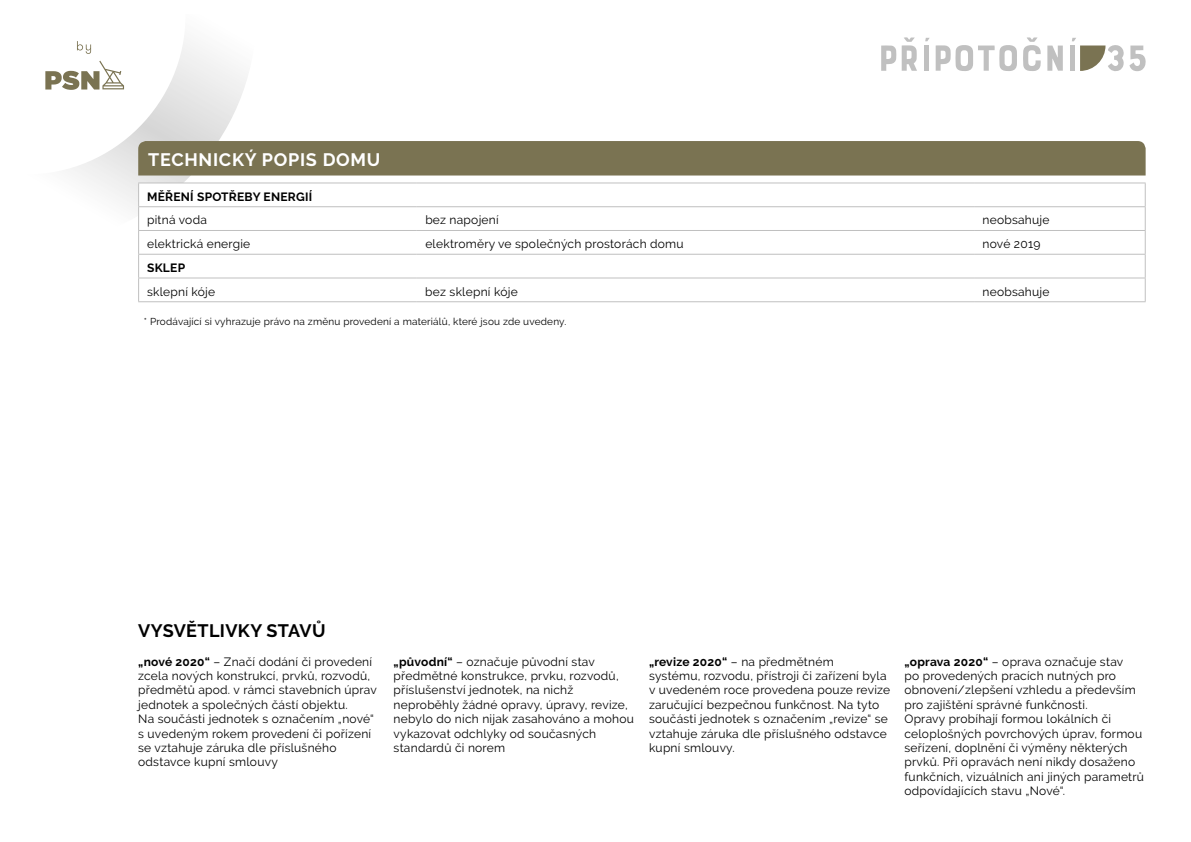
<style>
.page{position:relative;width:1191px;height:842px;background:#fff}
.page>*{position:absolute;margin:0;border:0;box-sizing:border-box;transform-origin:0 0}
.t1{font:700 18px "Raleway";letter-spacing:.04em;color:#fff}
.t2{font:700 18px "Raleway";letter-spacing:.02em;color:#000}
.t3{font:12px/14.4px "Raleway";letter-spacing:.02em;color:#000}
.t4{font:700 12px "Raleway";letter-spacing:.02em;color:#000}
.t5{font:10px "Raleway";letter-spacing:.02em;color:#000}
.s1{font-weight:700}
</style>
<div class="page">
<svg style="left:71px;top:42px;width:221px;height:166px"></svg>
<svg style="left:1047px;top:46px;width:15px;height:25px"></svg>
<svg style="left:935px;top:45px;width:82px;height:26px"></svg>
<div style="left:923px;top:46px;width:5px;height:25px;background:#c0c0c0"></div>
<div style="left:1070px;top:46px;width:5px;height:25px;background:#c0c0c0"></div>
<svg style="left:881px;top:37px;width:36px;height:34px"></svg>
<svg style="left:1023px;top:37px;width:18px;height:34px"></svg>
<svg style="left:1071px;top:38px;width:74px;height:34px"></svg>
<svg style="left:45px;top:61px;width:79px;height:29px"></svg>
<svg style="left:77px;top:41px;width:14px;height:13px"></svg>
<div style="left:138px;top:141px;width:1007px;height:34px;background:#7a7352"></div>
<svg style="left:139px;top:184px;width:1005px;height:94px"></svg>
<hr style="left:138px;top:183px;width:279px;height:1px;background:#c0c0c0">
<hr style="left:417px;top:183px;width:557px;height:1px;background:#c0c0c0">
<hr style="left:974px;top:183px;width:171px;height:1px;background:#c0c0c0">
<hr style="left:138px;top:206px;width:279px;height:1px;background:#c0c0c0">
<hr style="left:417px;top:206px;width:557px;height:1px;background:#c0c0c0">
<hr style="left:974px;top:206px;width:171px;height:1px;background:#c0c0c0">
<hr style="left:138px;top:230px;width:279px;height:1px;background:#c0c0c0">
<hr style="left:417px;top:230px;width:557px;height:1px;background:#c0c0c0">
<hr style="left:974px;top:230px;width:171px;height:1px;background:#c0c0c0">
<hr style="left:138px;top:254px;width:279px;height:1px;background:#c0c0c0">
<hr style="left:417px;top:254px;width:557px;height:1px;background:#c0c0c0">
<hr style="left:974px;top:254px;width:171px;height:1px;background:#c0c0c0">
<hr style="left:138px;top:278px;width:279px;height:1px;background:#c0c0c0">
<hr style="left:417px;top:278px;width:557px;height:1px;background:#c0c0c0">
<hr style="left:974px;top:278px;width:171px;height:1px;background:#c0c0c0">
<hr style="left:138px;top:301px;width:279px;height:1px;background:#c0c0c0">
<hr style="left:417px;top:301px;width:557px;height:1px;background:#c0c0c0">
<hr style="left:974px;top:301px;width:171px;height:1px;background:#c0c0c0">
<svg style="left:138px;top:183px;width:1px;height:118px"></svg>
<svg style="left:1144px;top:183px;width:1px;height:118px"></svg>
<h1 class="t1" style="left:148px;top:149px;width:234px">TECHNICKÝ POPIS DOMU</h1>
<p class="t4" style="left:147px;top:189px;width:166px">MĚŘENÍ SPOTŘEBY ENERGIÍ</p>
<p class="t3" style="left:147px;top:213px;width:61px">pitná voda</p>
<p class="t3" style="left:425px;top:213px;width:75px">bez napojení</p>
<p class="t3" style="left:982px;top:213px;width:68px">neobsahuje</p>
<p class="t3" style="left:147px;top:237px;width:105px">elektrická energie</p>
<p class="t3" style="left:425px;top:237px;width:260px">elektroměry ve společných prostorách domu</p>
<p class="t3" style="left:982px;top:237px;width:59px">nové 2019</p>
<p class="t4" style="left:147px;top:261px;width:40px">SKLEP</p>
<p class="t3" style="left:147px;top:284px;width:70px">sklepní kóje</p>
<p class="t3" style="left:425px;top:284px;width:94px">bez sklepní kóje</p>
<p class="t3" style="left:982px;top:284px;width:68px">neobsahuje</p>
<p class="t5" style="left:144px;top:315px;width:424px">* Prodávající si vyhrazuje právo na změnu provedení a materiálů, které jsou zde uvedeny.</p>
<h1 class="t2" style="left:138px;top:620px;width:189px">VYSVĚTLIVKY STAVŮ</h1>
<p class="t3" style="left:138px;top:654px;width:240px"><span class="s1">„nové 2020“</span> – Značí dodání či provedení zcela nových konstrukcí, prvků, rozvodů, předmětů apod. v rámci stavebních úprav jednotek a společných částí objektu.<br>Na součásti jednotek s označením „nové“ s uvedeným rokem provedení či pořízení se vztahuje záruka dle příslušného odstavce kupní smlouvy</p>
<p class="t3" style="left:393px;top:654px;width:242px"><span class="s1">„původní“</span> – označuje původní stav předmětné konstrukce, prvku, rozvodů, příslušenství jednotek, na nichž neproběhly žádné opravy, úpravy, revize, nebylo do nich nijak zasahováno a mohou vykazovat odchlyky od současných standardů či norem</p>
<p class="t3" style="left:649px;top:654px;width:243px"><span class="s1">„revize 2020“</span> – na předmětném<br>systému, rozvodu, přístroji či zařízení byla v uvedeném roce provedena pouze revize zaručující bezpečnou funkčnost. Na tyto součásti jednotek s označením „revize“ se vztahuje záruka dle příslušného odstavce kupní smlouvy.</p>
<p class="t3" style="left:904px;top:654px;width:241px"><span class="s1">„oprava 2020“</span> – oprava označuje stav<br>po provedených pracích nutných pro obnovení/zlepšení vzhledu a především pro zajištění správné funkčnosti.<br>Opravy probíhají formou lokálních či celoplošných povrchových úprav, formou seřízení, doplnění či výměny některých prvků. Při opravách není nikdy dosaženo funkčních, vizuálních ani jiných parametrů odpovídajících stavu „Nové“.</p>
</div>
